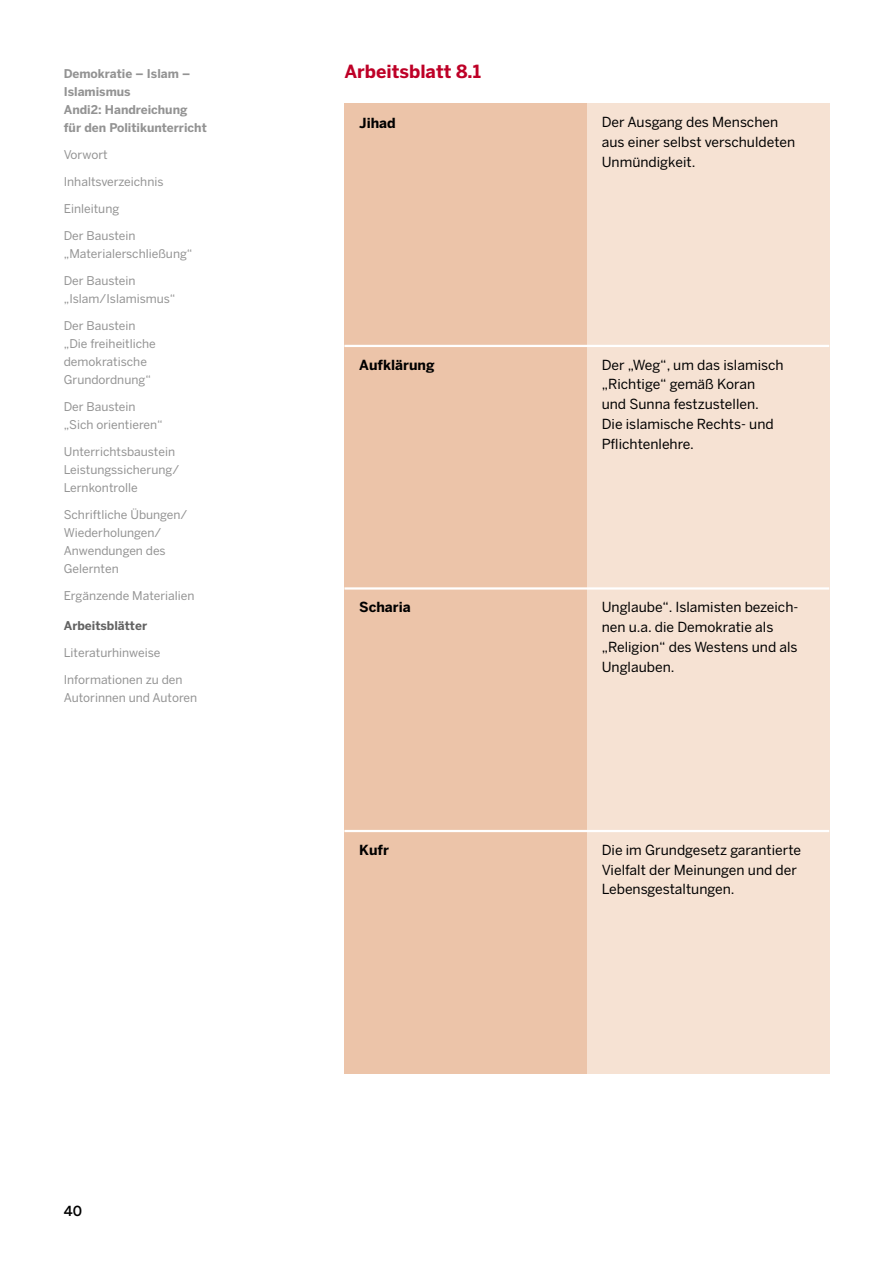
<style>
.page{position:relative;width:893px;height:1263px;background:#fff}
.page>*{position:absolute;margin:0;border:0;box-sizing:border-box;transform-origin:0 0}
.t1{font:700 18px "Benton Sans";color:#be0027}
.t2{font:13.8px/19.8px "Benton Sans";color:#000}
.t3{font:700 13.8px "Benton Sans";color:#000}
.t4{font:500 13.8px "Benton Sans";color:#000}
.t5{font:12px/18px "Benton Sans";color:#939393}
.t6{font:700 12px/18px "Benton Sans";color:#939393}
.t7{font:700 12px "Benton Sans";color:#636363}
</style>
<div class="page">
<div style="left:344px;top:103px;width:243px;height:970px;background:#ecc4a9"></div>
<div style="left:587px;top:103px;width:242px;height:970px;background:#f6e2d3"></div>
<hr style="left:344px;top:345px;width:485px;height:2px;background:#fff">
<hr style="left:344px;top:587px;width:485px;height:3px;background:#fff">
<hr style="left:344px;top:830px;width:485px;height:2px;background:#fff">
<p class="t6" style="left:64px;top:64px;width:145px">Demokratie – Islam –<br>Islamismus<br>Andi2: Handreichung für den Politikunterricht</p>
<p class="t5" style="left:64px;top:145px;width:45px">Vorwort</p>
<p class="t5" style="left:64px;top:172px;width:101px">Inhaltsverzeichnis</p>
<p class="t5" style="left:64px;top:199px;width:57px">Einleitung</p>
<p class="t5" style="left:64px;top:226px;width:130px">Der Baustein „Materialerschließung“</p>
<p class="t5" style="left:64px;top:271px;width:113px">Der Baustein „Islam/Islamismus“</p>
<p class="t5" style="left:64px;top:316px;width:94px">Der Baustein „Die freiheitliche demokratische<br>Grundordnung“</p>
<p class="t5" style="left:64px;top:397px;width:100px">Der Baustein „Sich orientieren“</p>
<p class="t5" style="left:64px;top:442px;width:117px">Unterrichtsbaustein<br>Leistungssicherung/<br>Lernkontrolle</p>
<p class="t5" style="left:64px;top:505px;width:125px">Schriftliche Übungen/<br>Wiederholungen/<br>Anwendungen des<br>Gelernten</p>
<p class="t5" style="left:64px;top:586px;width:132px">Ergänzende Materialien</p>
<p class="t7" style="left:64px;top:618px;width:85px">Arbeitsblätter</p>
<p class="t5" style="left:64px;top:643px;width:98px">Literaturhinweise</p>
<p class="t5" style="left:64px;top:670px;width:135px">Informationen zu den<br>Autorinnen und Autoren</p>
<p class="t4" style="left:64px;top:1202px;width:20px">40</p>
<h1 class="t1" style="left:344px;top:60px;width:138px">Arbeitsblatt 8.1</h1>
<p class="t3" style="left:359px;top:115px;width:38px">Jihad</p>
<p class="t2" style="left:602px;top:112px;width:195px">Der Ausgang des Menschen aus einer selbst verschuldeten<br>Unmündigkeit.</p>
<p class="t3" style="left:359px;top:356px;width:77px">Aufklärung</p>
<p class="t2" style="left:602px;top:355px;width:183px">Der „Weg“, um das islamisch „Richtige“ gemäß Koran<br>und Sunna festzustellen.<br>Die islamische Rechts- und<br>Pflichtenlehre.</p>
<p class="t3" style="left:359px;top:599px;width:53px">Scharia</p>
<p class="t2" style="left:602px;top:597px;width:198px">Unglaube“. Islamisten bezeich&shy;nen u.a. die Demokratie als „Religion“ des Westens und als<br>Unglauben.</p>
<p class="t3" style="left:359px;top:841px;width:31px">Kufr</p>
<p class="t2" style="left:602px;top:840px;width:201px">Die im Grundgesetz garantierte<br>Vielfalt der Meinungen und der<br>Lebensgestaltungen.</p>
</div>
